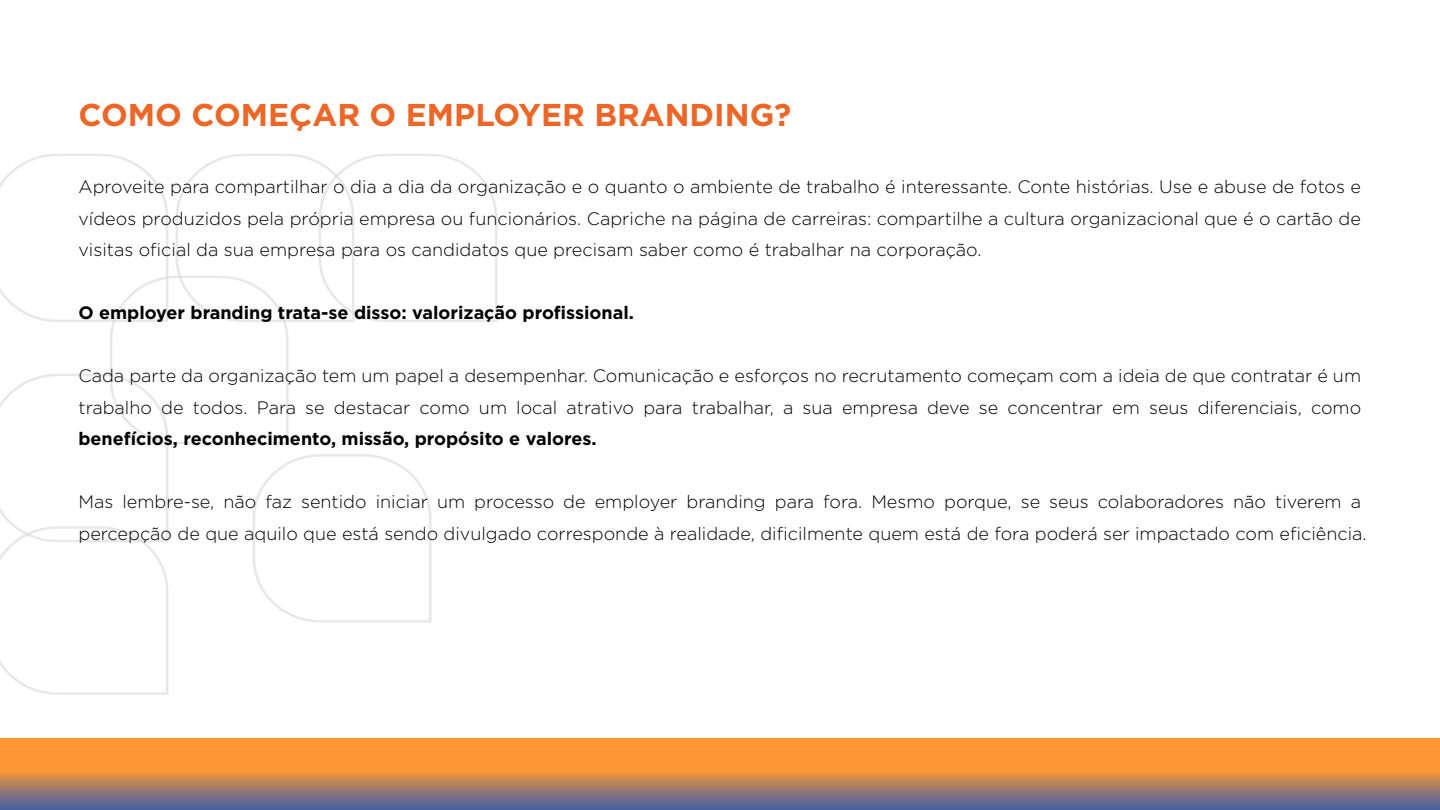
<style>
.page{position:relative;width:1440px;height:810px;background:#fff}
.page>*{position:absolute;margin:0;border:0;box-sizing:border-box;transform-origin:0 0}
.t1{font:700 31.5px "Gotham";color:#ec6727}
.t2{font:300 18px/31.5px "Gotham";color:#000}
.t3{font:700 18px "Gotham";color:#000}
</style>
<div class="page">
<svg style="left:0;top:738px;width:1440px;height:72px;background:#c68653"></svg>
<svg style="left:0;top:154px;width:498px;height:541px"></svg>
<h1 class="t1" style="left:78px;top:94px;width:714px">COMO COMEÇAR O EMPLOYER BRANDING?</h1>
<p class="t2" style="left:78px;top:171px;width:1284px;text-align:justify">Aproveite para compartilhar o dia a dia da organização e o quanto o ambiente de trabalho é interessante. Conte histórias. Use e abuse de fotos e vídeos produzidos pela própria empresa ou funcionários. Capriche na página de carreiras: compartilhe a cultura organizacional que é o cartão de visitas oficial da sua empresa para os candidatos que precisam saber como é trabalhar na corporação.</p>
<p class="t3" style="left:78px;top:301px;width:557px">O employer branding trata-se disso: valorização profissional.</p>
<p class="t2" style="left:78px;top:360px;width:1284px">Cada parte da organização tem um papel a desempenhar. Comunicação e esforços no recrutamento começam com a ideia de que contratar é um trabalho de todos. Para se destacar como um local atrativo para trabalhar, a sua empresa deve se concentrar em seus diferenciais, como</p>
<p class="t3" style="left:78px;top:427px;width:520px">benefícios, reconhecimento, missão, propósito e valores.</p>
<p class="t2" style="left:78px;top:486px;width:1290px">Mas lembre-se, não faz sentido iniciar um processo de employer branding para fora. Mesmo porque, se seus colaboradores não tiverem a percepção de que aquilo que está sendo divulgado corresponde à realidade, dificilmente quem está de fora poderá ser impactado com eficiência.</p>
</div>
